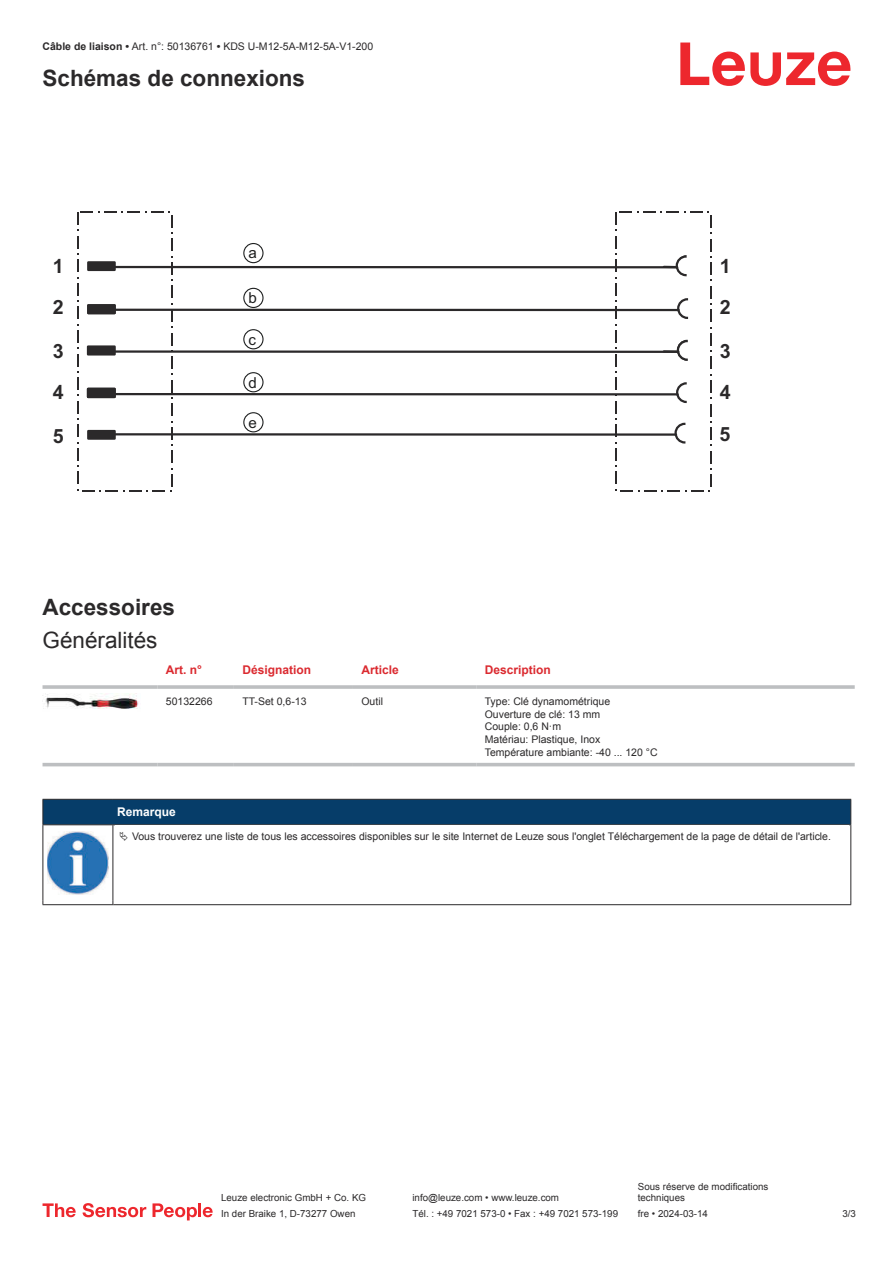
<style>
.page{position:relative;width:893px;height:1263px;background:#fff}
.page>*{position:absolute;margin:0;border:0;box-sizing:border-box;transform-origin:0 0}
.t1{font:700 22.5px "Arial";color:#2b292a}
.t2{font:22.5px "Arial";color:#2b292a}
.t3{font:700 19.65px "Arial";color:#2b292a}
.t4{font:15.15px "Arial";color:#1f2020}
.t5{font:700 12px "Arial";color:#db2a30}
.t6{font:700 12px "Arial";color:#fff}
.t7{font:10.5px/12.6px "Arial";color:#2b292a}
.t8{font:9.75px/11.7px "Arial";color:#2b292a}
.s1{font-weight:700}
</style>
<div class="page">
<svg style="left:680px;top:43px;width:170px;height:43px"></svg>
<svg style="left:43px;top:762px;width:812px;height:5px;fill:#efeff0"></svg>
<hr style="left:43px;top:685px;width:114px;height:4px;background:#bdbfc1">
<hr style="left:157px;top:685px;width:77px;height:4px;background:#c8cacb">
<hr style="left:234px;top:685px;width:119px;height:4px;background:#c3c5c6">
<hr style="left:353px;top:685px;width:123px;height:4px;background:#bdbfc1">
<hr style="left:476px;top:685px;width:379px;height:4px;background:#c8cacb">
<hr style="left:43px;top:763px;width:114px;height:3px;background:#bdbfc1">
<hr style="left:157px;top:763px;width:77px;height:3px;background:#bdbfc1">
<hr style="left:234px;top:763px;width:119px;height:3px;background:#bdbfc1">
<hr style="left:353px;top:763px;width:123px;height:3px;background:#bdbfc1">
<hr style="left:476px;top:763px;width:379px;height:3px;background:#bdbfc1">
<img style="left:43px;top:693px;width:96px;height:16px">
<div style="left:43px;top:799px;width:808px;height:26px;background:#063d69"></div>
<hr style="left:113px;top:824px;width:738px;height:1px;background:#2b292a">
<hr style="left:43px;top:825px;width:1px;height:75px;background:#2b292a">
<hr style="left:113px;top:825px;width:1px;height:75px;background:#2b292a">
<hr style="left:850px;top:825px;width:1px;height:75px;background:#2b292a">
<hr style="left:43px;top:904px;width:70px;height:1px;background:#2b292a">
<hr style="left:113px;top:904px;width:738px;height:1px;background:#2b292a">
<img style="left:47px;top:831px;width:61px;height:63px">
<svg style="left:43px;top:1203px;width:33px;height:14px"></svg>
<svg style="left:83px;top:1203px;width:63px;height:14px"></svg>
<svg style="left:153px;top:1203px;width:44px;height:17px"></svg>
<hr style="left:198px;top:1203px;width:3px;height:14px;background:#ed272d">
<svg style="left:203px;top:1207px;width:10px;height:10px"></svg>
<svg style="left:77px;top:212px;width:96px;height:279px"></svg>
<hr style="left:103px;top:309px;width:576px;height:2px;background:#2b292a">
<div style="left:88px;top:305px;width:27px;height:8px;background:#2b292a"></div>
<div style="left:87px;top:304px;width:29px;height:10px;border:2px solid #2b292a"></div>
<hr style="left:98px;top:393px;width:580px;height:2px;background:#2b292a">
<div style="left:88px;top:389px;width:27px;height:8px;background:#2b292a"></div>
<div style="left:87px;top:388px;width:29px;height:10px;border:2px solid #2b292a"></div>
<div style="left:88px;top:262px;width:27px;height:8px;background:#2b292a"></div>
<div style="left:87px;top:261px;width:29px;height:10px;border:2px solid #2b292a"></div>
<div style="left:88px;top:431px;width:27px;height:8px;background:#2b292a"></div>
<div style="left:87px;top:430px;width:29px;height:10px;border:2px solid #2b292a"></div>
<svg style="left:615px;top:212px;width:97px;height:279px"></svg>
<div style="left:677px;top:257px;width:18px;height:18px;background:#fff;border-radius:50%"></div>
<div style="left:676px;top:255px;width:20px;height:21px;border:2px solid #2b292a;border-radius:50%"></div>
<div style="left:688px;top:251px;width:15px;height:29px;background:#fff"></div>
<hr style="left:102px;top:266px;width:575px;height:2px;background:#2b292a">
<div style="left:678px;top:341px;width:18px;height:19px;background:#fff;border-radius:50%"></div>
<div style="left:677px;top:340px;width:21px;height:21px;border:2px solid #2b292a;border-radius:50%"></div>
<div style="left:689px;top:336px;width:16px;height:29px;background:#fff"></div>
<hr style="left:103px;top:350px;width:575px;height:3px;background:#2b292a">
<svg style="left:676px;top:424px;width:18px;height:18px"></svg>
<div style="left:674px;top:423px;width:21px;height:21px;border:2px solid #2b292a;border-radius:50%"></div>
<div style="left:687px;top:418px;width:15px;height:29px;background:#fff"></div>
<hr style="left:101px;top:433px;width:575px;height:3px;background:#2b292a">
<div style="left:243px;top:243px;width:21px;height:20px;border:1px solid #1e2020;border-radius:50%"></div>
<div style="left:243px;top:288px;width:21px;height:20px;border:1px solid #1e2020;border-radius:50%"></div>
<div style="left:243px;top:329px;width:21px;height:20px;border:1px solid #1e2020;border-radius:50%"></div>
<div style="left:243px;top:372px;width:21px;height:20px;border:1px solid #1e2020;border-radius:50%"></div>
<div style="left:243px;top:412px;width:21px;height:20px;border:1px solid #1e2020;border-radius:50%"></div>
<p class="t7" style="left:43px;top:41px;width:332px"><span class="s1">Câble de liaison •</span> Art. n°: 50136761 <span class="s1">•</span> KDS U-M12-5A-M12-5A-V1-200</p>
<h1 class="t1" style="left:43px;top:70px;width:264px">Schémas de connexions</h1>
<h3 class="t4" style="left:249px;top:244px;width:10px">a</h3>
<h3 class="t4" style="left:249px;top:289px;width:10px">b</h3>
<h3 class="t4" style="left:249px;top:330px;width:9px">c</h3>
<h3 class="t4" style="left:249px;top:373px;width:10px">d</h3>
<h3 class="t4" style="left:249px;top:413px;width:10px">e</h3>
<h2 class="t3" style="left:53px;top:254px;width:12px">1</h2>
<h2 class="t3" style="left:720px;top:254px;width:12px">1</h2>
<h2 class="t3" style="left:53px;top:296px;width:12px">2</h2>
<h2 class="t3" style="left:720px;top:296px;width:12px">2</h2>
<h2 class="t3" style="left:53px;top:340px;width:12px">3</h2>
<h2 class="t3" style="left:720px;top:340px;width:12px">3</h2>
<h2 class="t3" style="left:53px;top:381px;width:12px">4</h2>
<h2 class="t3" style="left:720px;top:381px;width:12px">4</h2>
<h2 class="t3" style="left:53px;top:425px;width:12px">5</h2>
<h2 class="t3" style="left:720px;top:423px;width:12px">5</h2>
<h1 class="t1" style="left:43px;top:598px;width:134px">Accessoires</h1>
<h1 class="t2" style="left:43px;top:632px;width:117px">Généralités</h1>
<p class="t5" style="left:166px;top:666px;width:38px">Art. n°</p>
<p class="t5" style="left:242px;top:666px;width:70px">Désignation</p>
<p class="t5" style="left:361px;top:666px;width:39px">Article</p>
<p class="t5" style="left:485px;top:666px;width:68px">Description</p>
<p class="t7" style="left:166px;top:696px;width:48px">50132266</p>
<p class="t7" style="left:242px;top:696px;width:66px">TT-Set 0,6-13</p>
<p class="t7" style="left:361px;top:696px;width:23px">Outil</p>
<p class="t7" style="left:485px;top:696px;width:174px">Type: Clé dynamométrique<br>Ouverture de clé: 13 mm<br>Couple: 0,6 N·m<br>Matériau: Plastique, Inox<br>Température ambiante: -40 ... 120 °C</p>
<p class="t6" style="left:117px;top:807px;width:60px">Remarque</p>
<p class="t7" style="left:132px;top:830px;width:700px">Vous trouverez une liste de tous les accessoires disponibles sur le site Internet de Leuze sous l'onglet Téléchargement de la page de détail de l'article.</p>
<p class="t8" style="left:221px;top:1193px;width:146px">Leuze electronic GmbH + Co. KG</p>
<p class="t8" style="left:412px;top:1193px;width:148px">info@leuze.com • www.leuze.com</p>
<p class="t8" style="left:638px;top:1181px;width:132px">Sous réserve de modifications techniques</p>
<p class="t8" style="left:221px;top:1209px;width:136px">In der Braike 1, D-73277 Owen</p>
<p class="t8" style="left:412px;top:1209px;width:207px">Tél. : +49 7021 573-0 • Fax : +49 7021 573-199</p>
<p class="t8" style="left:638px;top:1209px;width:72px">fre • 2024-03-14</p>
<p class="t8" style="left:842px;top:1209px;width:15px">3 /3</p>
</div>
